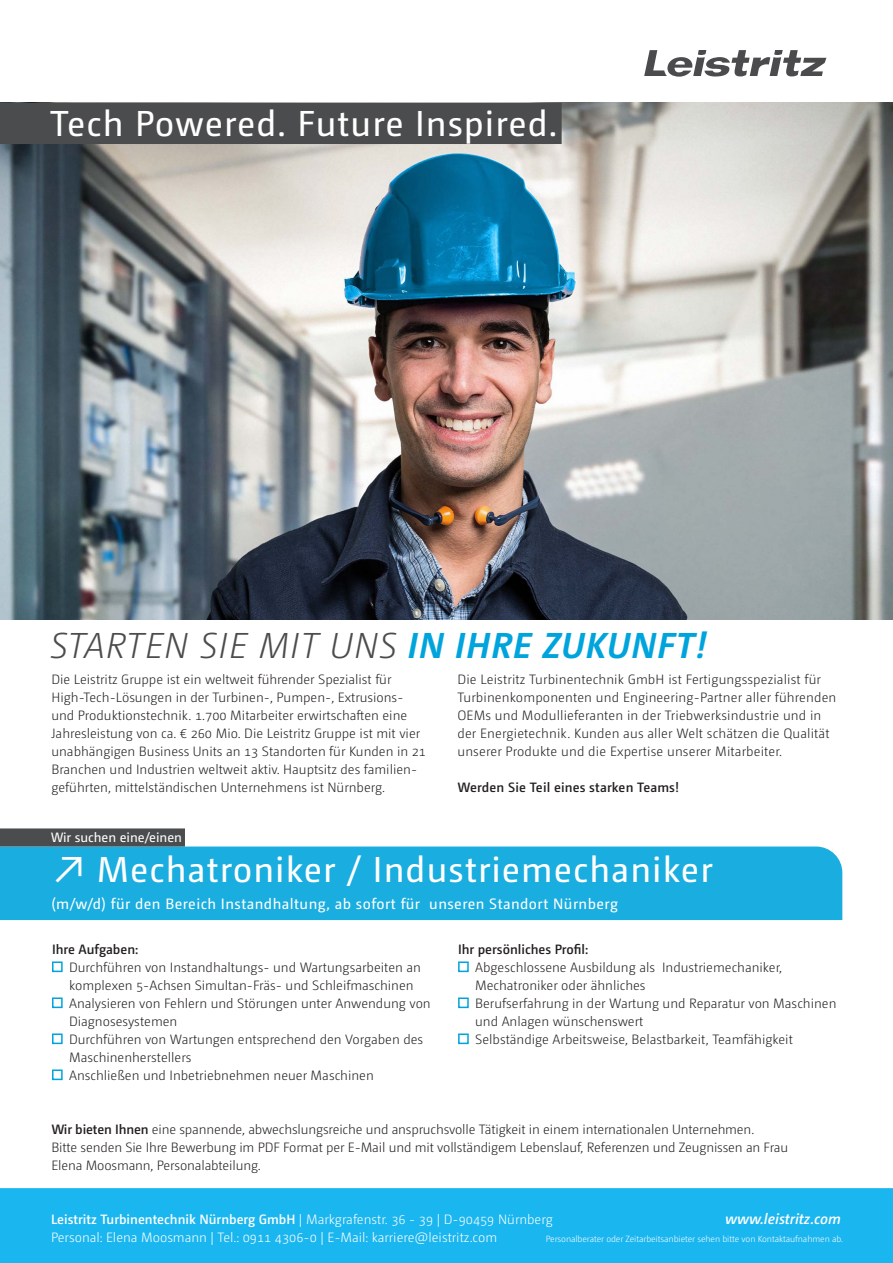
<style>
.page{position:relative;width:893px;height:1263px;background:#fff}
.page>*{position:absolute;margin:0;border:0;box-sizing:border-box;transform-origin:0 0}
.t1{font:36px "Camingo Dos Pro";letter-spacing:.03em;color:#fff}
.t2{font:italic 300 36px "Camingo Dos Pro";letter-spacing:.03em;color:#4b4c4d}
.t3{font:15px "Camingo Dos Pro";letter-spacing:.03em;color:#fff}
.t4{font:italic 600 15px "Camingo Dos Pro";color:#fff}
.t5{font:300 13.5px/18px "Camingo Dos Pro";color:#231f20}
.t6{font:600 13.5px "Camingo Dos Pro";color:#fff}
.t7{font:300 13.5px "Camingo Dos Pro";color:#fff}
.t8{font:600 13.5px "Camingo Dos Pro";color:#231f20}
.t9{font:13.5px "Camingo Dos Pro";color:#fff}
.t10{font:300 9px "Camingo Dos Pro";letter-spacing:-.01em;color:#fff}
.s1{font-weight:700;color:#00a4dc}
.s2{font-weight:600}
.s3{font-weight:300}
</style>
<div class="page">
<img style="left:0;top:103px;width:893px;height:516px">
<div style="left:0;top:846px;width:843px;height:75px;background:#1aaddf"></div>
<svg style="left:644px;top:50px;width:182px;height:27px"></svg>
<div style="left:0;top:1188px;width:893px;height:75px;background:#1ab6f0"></div>
<div style="left:52px;top:961px;width:11px;height:11px;border:2px solid #00a4dc"></div>
<div style="left:52px;top:997px;width:11px;height:11px;border:2px solid #00a4dc"></div>
<div style="left:52px;top:1033px;width:11px;height:11px;border:2px solid #00a4dc"></div>
<div style="left:52px;top:1069px;width:11px;height:11px;border:2px solid #00a4dc"></div>
<div style="left:458px;top:961px;width:11px;height:11px;border:2px solid #00a4dc"></div>
<div style="left:458px;top:997px;width:11px;height:11px;border:2px solid #00a4dc"></div>
<div style="left:458px;top:1033px;width:11px;height:11px;border:2px solid #00a4dc"></div>
<div style="left:0;top:103px;width:562px;height:41px;background:#4b4c4d"></div>
<div style="left:0;top:828px;width:185px;height:18px;background:#4b4c4d"></div>
<p class="t1" style="left:50px;top:102px;width:509px">Tech Powered. Future Inspired.</p>
<p class="t2" style="left:50px;top:625px;width:658px">STARTEN SIE MIT UNS <span class="s1">IN IHRE ZUKUNFT!</span></p>
<p class="t5" style="left:51px;top:670px;width:376px">Die Leistritz Gruppe ist ein weltweit führender Spezialist für High-Tech-Lösungen in der Turbinen-, Pumpen-, Extrusions&shy;und Produktionstechnik. 1.700 Mitarbeiter erwirtschaften eine Jahresleistung von ca. € 260 Mio. Die Leistritz Gruppe ist mit vier unabhängigen Business Units an 13 Standorten für Kunden in 21<br>Branchen und Industrien weltweit aktiv. Hauptsitz des familien&shy;geführten, mittelständischen Unternehmens ist Nürnberg.</p>
<p class="t5" style="left:457px;top:670px;width:380px">Die Leistritz Turbinentechnik GmbH ist Fertigungsspezialist für Turbinenkomponenten und Engineering-Partner aller führenden OEMs und Modullieferanten in der Triebwerksindustrie und in der Energietechnik. Kunden aus aller Welt schätzen die Qualität unserer Produkte und die Expertise unserer Mitarbeiter.</p>
<p class="t8" style="left:457px;top:779px;width:223px">Werden Sie Teil eines starken Teams!</p>
<p class="t9" style="left:51px;top:829px;width:133px">Wir suchen eine/einen</p>
<p class="t1" style="left:51px;top:848px;width:663px">↗ Mechatroniker / Industriemechaniker</p>
<p class="t3" style="left:51px;top:895px;width:568px">(m/w/d) für den Bereich Instandhaltung, ab sofort für unseren Standort Nürnberg</p>
<p class="t8" style="left:52px;top:941px;width:88px">Ihre Aufgaben:</p>
<p class="t5" style="left:69px;top:958px;width:353px">Durchführen von Instandhaltungs- und Wartungsarbeiten an komplexen 5-Achsen Simultan-Fräs- und Schleifmaschinen</p>
<p class="t5" style="left:69px;top:994px;width:363px">Analysieren von Fehlern und Störungen unter Anwendung von<br>Diagnosesystemen</p>
<p class="t5" style="left:69px;top:1030px;width:356px">Durchführen von Wartungen entsprechend den Vorgaben des<br>Maschinenherstellers</p>
<p class="t5" style="left:69px;top:1066px;width:306px">Anschließen und Inbetriebnehmen neuer Maschinen</p>
<p class="t8" style="left:458px;top:941px;width:131px">Ihr persönliches Profil:</p>
<p class="t5" style="left:475px;top:958px;width:309px">Abgeschlossene Ausbildung als Industriemechaniker,</p>
<p class="t5" style="left:475px;top:976px;width:172px">Mechatroniker oder ähnliches</p>
<p class="t5" style="left:475px;top:994px;width:363px">Berufserfahrung in der Wartung und Reparatur von Maschinen und Anlagen wünschenswert</p>
<p class="t5" style="left:475px;top:1030px;width:319px">Selbständige Arbeitsweise, Belastbarkeit, Teamfähigkeit</p>
<p class="t5" style="left:51px;top:1120px;width:704px"><span class="s2">Wir bieten Ihnen</span> eine spannende, abwechslungsreiche und anspruchsvolle Tätigkeit in einem internationalen Unternehmen.</p>
<p class="t5" style="left:51px;top:1138px;width:738px">Bitte senden Sie Ihre Bewerbung im PDF Format per E-Mail und mit vollständigem Lebenslauf, Referenzen und Zeugnissen an Frau</p>
<p class="t5" style="left:51px;top:1156px;width:211px">Elena Moosmann, Personalabteilung.</p>
<p class="t6" style="left:51px;top:1211px;width:503px">Leistritz Turbinentechnik Nürnberg GmbH <span class="s3">| Markgrafenstr. 36 - 39 | D-90459 Nürnberg</span></p>
<p class="t4" style="left:725px;top:1210px;width:117px">www.leistritz.com</p>
<p class="t7" style="left:51px;top:1230px;width:448px">Personal: Elena Moosmann | Tel.: 0911 4306-0 | E-Mail: karriere@leistritz.com</p>
<p class="t10" style="left:546px;top:1234px;width:299px">Personalberater oder Zeitarbeitsanbieter sehen bitte von Kontaktaufnahmen ab.</p>
</div>
